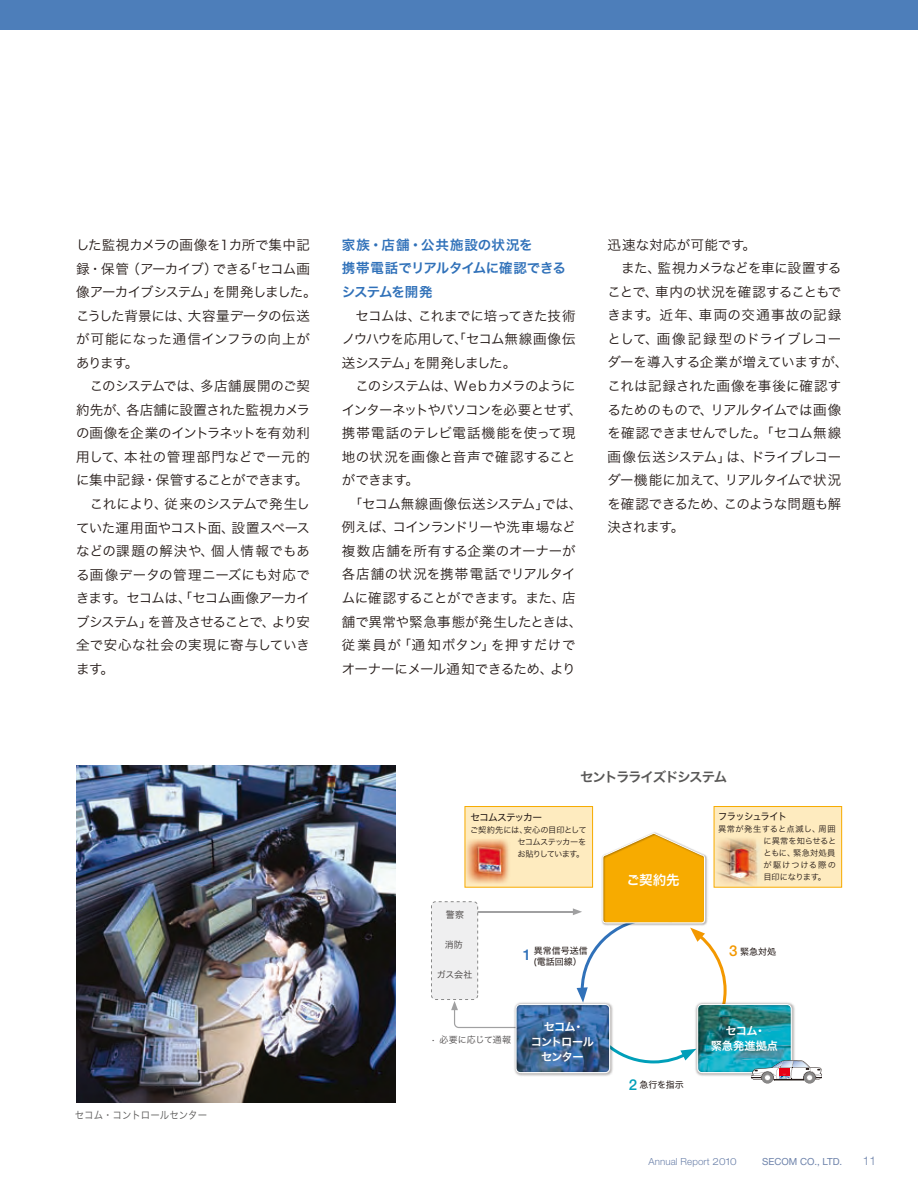
<style>
.page{position:relative;width:918px;height:1188px;background:#fff}
.page>*{position:absolute;margin:0;border:0;box-sizing:border-box;transform-origin:0 0}
.t1{font:13.5px/23.5px "Hira Kaku Pro W3";letter-spacing:-.015em;color:#231916}
.t2{font:13.5px "Hira Kaku Pro W6";letter-spacing:-.105em;color:#595857}
.t3{font:13.5px "Hira Kaku Pro W6";color:#fff}
.t4{font:300 12px "Helvetica Neue LT Std";color:#6d82aa}
.t5{font:11.25px/15px "Hira Kaku Pro W6";letter-spacing:-.065em;color:#fff;text-align:center}
.t6{font:11.25px/15px "Hira Kaku Pro W6";color:#fff;text-align:center}
.t7{font:10.5px "Hira Kaku Pro W3";color:#595857;scale:.9 1}
.t8{font:300 9.75px "Helvetica Neue LT Std";letter-spacing:.01em;color:#6d82aa}
.t9{font:9.75px "Helvetica Neue LT Std";color:#6d82aa}
.t10{font:9.75px "Hira Kaku Std W4";letter-spacing:-.08em;color:#231916;scale:.95 1}
.t11{font:9.75px "Hira Kaku Std W4";letter-spacing:-.08em;color:#231916}
.t12{font:9px/10.5px "Hira Kaku Std W4";color:#231916;text-align:center}
.t13{font:9px "Hira Kaku Pro W3";letter-spacing:-.005em;color:#4d4a4a}
.t14{font:9px "Hira Kaku Pro W3";letter-spacing:.005em;color:#3f3b3a}
.t15{font:8.25px/12px "Hira Kaku Pro W3";letter-spacing:-.02em;color:#231916;text-align:justify}
.s1{font-family:"Hira Kaku Pro W6";color:#3071b9}
.s2{font-family:"Helvetica Neue LT Std";font-weight:500;font-size:15px;color:#3071b9}
.s3{font-family:"Helvetica Neue LT Std";font-weight:500;font-size:15px;color:#f39800}
.s4{font-family:"Helvetica Neue LT Std";font-weight:500;font-size:15px;color:#009fb9}
.s5{font-stretch:expanded}
</style>
<div class="page">
<div style="left:0;top:0;width:918px;height:30px;background:#4d7eba"></div>
<div style="left:431px;top:902px;width:47px;height:98px;background:#efeff0;border-radius:4px"></div>
<div style="left:431px;top:901px;width:47px;height:99px;border:1px dashed #898989;border-radius:4px"></div>
<svg style="left:451px;top:908px;width:276px;height:155px"></svg>
<div style="left:714px;top:807px;width:128px;height:80px;background:#feebbf"></div>
<div style="left:714px;top:806px;width:128px;height:82px;border:1px solid #f7ab00"></div>
<div style="left:465px;top:807px;width:128px;height:80px;background:#feebbf"></div>
<div style="left:465px;top:806px;width:128px;height:82px;border:1px solid #f7ab00"></div>
<img style="left:600px;top:832px;width:108px;height:95px">
<div style="left:602px;top:855px;width:103px;height:68px;border:1px solid #fff;border-radius:3px"></div>
<img style="left:465px;top:837px;width:44px;height:48px">
<img style="left:512px;top:1001px;width:103px;height:75px">
<div style="left:516px;top:1004px;width:94px;height:69px;border:1px solid #fff;border-radius:4px"></div>
<img style="left:694px;top:1001px;width:101px;height:76px">
<div style="left:697px;top:1004px;width:95px;height:69px;border:1px solid #fff;border-radius:4px"></div>
<svg style="left:751px;top:1060px;width:71px;height:23px"></svg>
<img style="left:713px;top:837px;width:52px;height:51px">
<img style="left:76px;top:765px;width:319px;height:338px">
<p class="t1" style="left:76px;top:232px;width:242px">した監視カメラの画像を１カ所で集中記録・保管（アーカイブ）できる「セコム画像アーカイブシステム」を開発しました。こうした背景には、大容量データの伝送が可能になった通信インフラの向上があります。<br>　このシステムでは、多店舗展開のご契約先が、各店舗に設置された監視カメラの画像を企業のイントラネットを有効利用して、本社の管理部門などで一元的に集中記録・保管することができます。　これにより、従来のシステムで発生していた運用面やコスト面、設置スペースなどの課題の解決や、個人情報でもある画像データの管理ニーズにも対応できます。セコムは、「セコム画像アーカイブシステム」を普及させることで、より安全で安心な社会の実現に寄与していきます。</p>
<p class="t1" style="left:342px;top:232px;width:242px"><span class="s1">家族・店舗・公共施設の状況を<br>携帯電話でリアルタイムに確認できるシステムを開発<br></span>　セコムは、これまでに培ってきた技術ノウハウを応用して、「セコム無線画像伝送システム」を開発しました。<br>　このシステムは、We bカメラのようにインターネットやパソコンを必要とせず、携帯電話のテレビ電話機能を使って現地の状況を画像と音声で確認することができます。<br>　「セコム無線画像伝送システム」では、例えば、コインランドリーや洗車場など複数店舗を所有する企業のオーナーが各店舗の状況を携帯電話でリアルタイムに確認することができます。また、店舗で異常や緊急事態が発生したときは、従業員が「通知ボタン」を押すだけでオーナーにメール通知できるため、より</p>
<p class="t1" style="left:608px;top:232px;width:242px">迅速な対応が可能です。<br>　また、監視カメラなどを車に設置することで、車内の状況を確認することもできます。近年、車両の交通事故の記録として、画像記録型のドライブレコーダーを導入する企業が増えていますが、これは記録された画像を事後に確認するためのもので、リアルタイムでは画像を確認できませんでした。「セコム無線画像伝送システム」は、ドライブレコーダー機能に加えて、リアルタイムで状況を確認できるため、このような問題も解決されます。</p>
<p class="t2" style="left:580px;top:765px;width:149px">セントラライズドシステム</p>
<p class="t11" style="left:470px;top:810px;width:73px">セコムステッカー</p>
<p class="t15" style="left:517px;top:823px;width:71px;text-indent:-47px">ご契約先には、安心の目印としてセコムステッカーをお貼りしています。</p>
<p class="t14" style="left:446px;top:907px;width:20px">警察</p>
<p class="t14" style="left:445px;top:937px;width:20px">消防</p>
<p class="t14" style="left:437px;top:967px;width:37px">ガス会社</p>
<p class="t12" style="left:523px;top:945px;width:66px"><span class="s2">1</span> 異常信号送信(電話回線）</p>
<p class="t3" style="left:626px;top:867px;width:55px">ご契約先</p>
<p class="t10" style="left:718px;top:809px;width:74px">フラッシュライト</p>
<p class="t15" style="left:763px;top:823px;width:74px;text-indent:-45px">異常が発生すると点滅し、周囲に異常を知らせるとともに、緊急対処員が駆けつける際の目印になります。</p>
<p class="t12" style="left:729px;top:946px;width:48px"><span class="s3">3</span> 緊急対処</p>
<p class="t7" style="left:75px;top:1105px;width:148px">セコム・コントロールセンター</p>
<p class="t13" style="left:431px;top:1031px;width:82px">• 必要に応じて通報</p>
<p class="t5" style="left:531px;top:1019px;width:65px">セコム・<br>コントロールセンター</p>
<p class="t6" style="left:711px;top:1023px;width:69px">セコム・<br>緊急発進拠点</p>
<p class="t12" style="left:629px;top:1080px;width:57px"><span class="s4">2</span> 急行を指示</p>
<p class="t8" style="left:649px;top:1156px;width:90px">Annual Report <span class="s5">2010</span></p>
<p class="t9" style="left:762px;top:1156px;width:82px">SECOM CO., LTD.</p>
<p class="t4" style="left:863px;top:1154px;width:15px">11</p>
</div>
